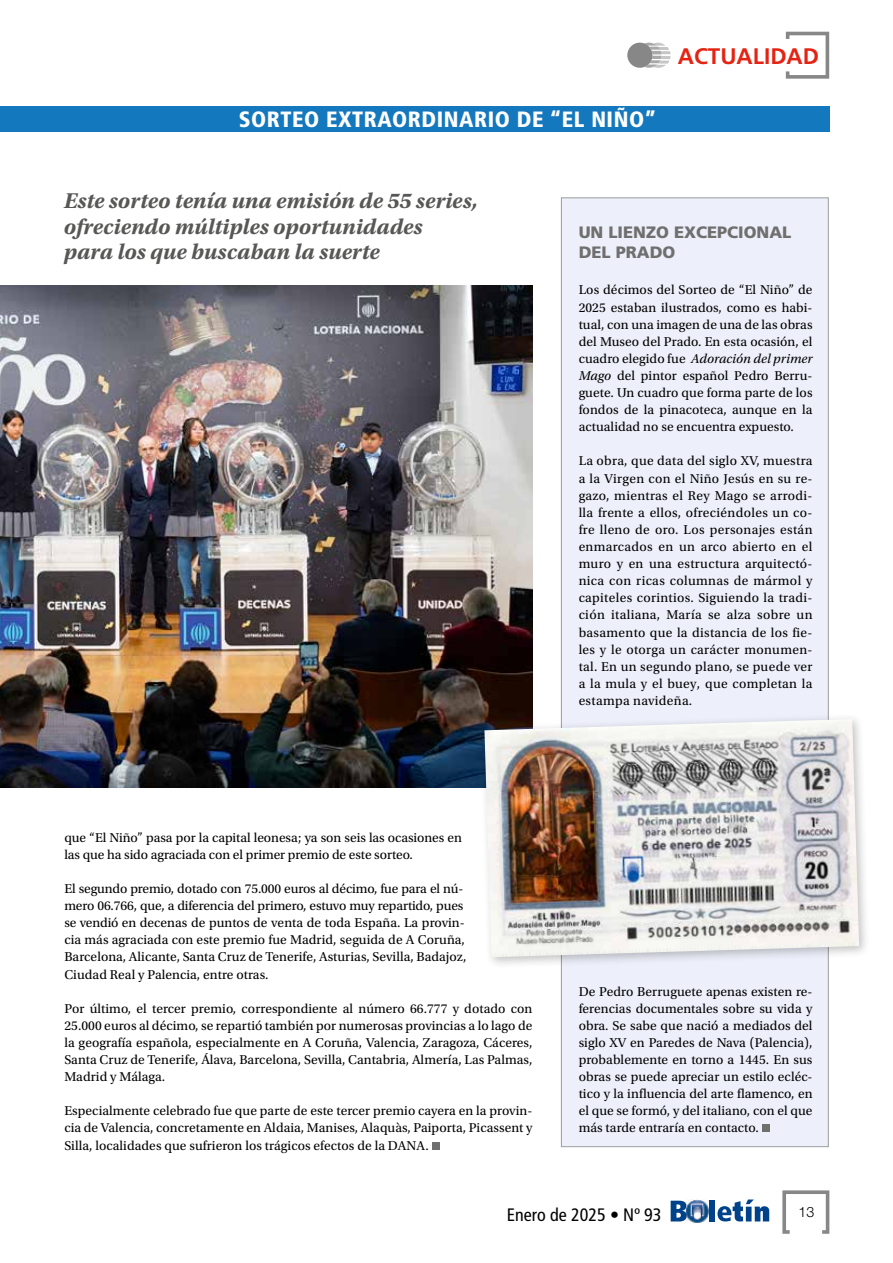
<style>
.page{position:relative;width:893px;height:1263px;background:#fff}
.page>*{position:absolute;margin:0;border:0;box-sizing:border-box;transform-origin:0 0}
.t1{font:italic 700 22.5px/25.5px "Utopia Std";color:#575756}
.t2{font:700 22.5px "Frutiger LT Std";color:#e42313}
.t3{font:900 condensed 22.2px "Frutiger LT Std";letter-spacing:.025em;color:#fff}
.t4{font:condensed 18px "Frutiger LT Std";color:#000}
.t5{font:900 16.5px/19.8px "Frutiger LT Std";color:#706f6f}
.t6{font:300 14.25px "Helvetica Neue LT Std";color:#000}
.t7{font:13.5px/17.1px "Utopia Std";letter-spacing:.005em;color:#000;text-align:justify}
.s1{font-style:italic}
</style>
<div class="page">
<svg style="left:782px;top:1190px;width:47px;height:44px"></svg>
<svg style="left:671px;top:1201px;width:15px;height:20px"></svg>
<div style="left:709px;top:1200px;width:6px;height:21px;background:#004289"></div>
<svg style="left:717px;top:1199px;width:52px;height:22px"></svg>
<img style="left:686px;top:1199px;width:23px;height:24px">
<div style="left:0;top:106px;width:111px;height:26px;background:#1478be"></div>
<div style="left:561px;top:197px;width:268px;height:950px;background:#edf0fa;border:1px solid #9d9d9c"></div>
<svg style="left:786px;top:32px;width:43px;height:47px"></svg>
<svg style="left:644px;top:43px;width:26px;height:25px"></svg>
<div style="left:627px;top:43px;width:25px;height:25px;background:#878787;border-radius:50%"></div>
<div style="left:64px;top:106px;width:766px;height:26px;background:#1478be"></div>
<img style="left:0;top:286px;width:533px;height:501px">
<div style="left:432px;top:1142px;width:7px;height:7px;background:#706f6f"></div>
<div style="left:478px;top:713px;width:393px;height:256px;background:#000;opacity:.24"></div>
<img style="left:484px;top:719px;width:375px;height:238px">
<div style="left:762px;top:1124px;width:7px;height:8px;background:#706f6f"></div>
<h2 class="t3" style="left:239px;top:106px;width:419px">SORTEO EXTRAORDINARIO DE “EL NIÑO”</h2>
<h1 class="t2" style="left:678px;top:43px;width:143px">ACTUALIDAD</h1>
<h1 class="t1" style="left:64px;top:188px;width:415px">Este sorteo tenía una emisión de 55 series, ofreciendo múltiples oportunidades<br>para los que buscaban la suerte</h1>
<p class="t5" style="left:579px;top:223px;width:214px">UN LIENZO EXCEPCIONAL<br>DEL PRADO</p>
<p class="t7" style="left:579px;top:282px;width:235px">Los décimos del Sorteo de “El Niño” de 2025 estaban ilustrados, como es habi&shy;tual, con una imagen de una de las obras del Museo del Prado. En esta ocasión, el cuadro elegido fue <span class="s1">Adoración del primer Mago</span> del pintor español Pedro Berru&shy;guete. Un cuadro que forma parte de los fondos de la pinacoteca, aunque en la actualidad no se encuentra expuesto.</p>
<p class="t7" style="left:579px;top:453px;width:235px">La obra, que data del siglo XV, muestra a la Virgen con el Niño Jesús en su re&shy;gazo, mientras el Rey Mago se arrodi&shy;lla frente a ellos, ofreciéndoles un co&shy;fre lleno de oro. Los personajes están enmarcados en un arco abierto en el muro y en una estructura arquitectó&shy;nica con ricas columnas de mármol y capiteles corintios. Siguiendo la tradi&shy;ción italiana, María se alza sobre un basamento que la distancia de los fie&shy;les y le otorga un carácter monumen&shy;tal. En un segundo plano, se puede ver a la mula y el buey, que completan la estampa navideña.</p>
<p class="t7" style="left:64px;top:829px;width:399px">que “El Niño” pasa por la capital leonesa; ya son seis las ocasiones en las que ha sido agraciada con el primer premio de este sorteo.</p>
<p class="t7" style="left:64px;top:880px;width:404px;text-align:left">El segundo premio, dotado con 75.000 euros al décimo, fue para el nú&shy;mero 06.766, que, a diferencia del primero, estuvo muy repartido, pues se vendió en decenas de puntos de venta de toda España. La provin&shy;cia más agraciada con este premio fue Madrid, seguida de A Coruña, Barcelona, Alicante, Santa Cruz de Tenerife, Asturias, Sevilla, Badajoz, Ciudad Real y Palencia, entre otras.</p>
<p class="t7" style="left:64px;top:1000px;width:470px">Por último, el tercer premio, correspondiente al número 66.777 y dotado con 25.000 euros al décimo, se repartió también por numerosas provincias a lo lago de la geografía española, especialmente en A Coruña, Valencia, Zaragoza, Cáceres, Santa Cruz de Tenerife, Álava, Barcelona, Sevilla, Cantabria, Almería, Las Palmas, Madrid y Málaga.</p>
<p class="t7" style="left:64px;top:1103px;width:470px">Especialmente celebrado fue que parte de este tercer premio cayera en la provin&shy;cia de Valencia, concretamente en Aldaia, Manises, Alaquàs, Paiporta, Picassent y Silla, localidades que sufrieron los trágicos efectos de la DANA.</p>
<p class="t7" style="left:579px;top:983px;width:235px">De Pedro Berruguete apenas existen re&shy;ferencias documentales sobre su vida y obra. Se sabe que nació a mediados del siglo XV en Paredes de Nava (Palencia), probablemente en torno a 1445. En sus obras se puede apreciar un estilo ecléc&shy;tico y la influencia del arte flamenco, en el que se formó, y del italiano, con el que más tarde entraría en contacto.</p>
<h3 class="t4" style="left:507px;top:1204px;width:156px">Enero de 2025 • Nº 93</h3>
<p class="t6" style="left:798px;top:1203px;width:17px">13</p>
</div>
